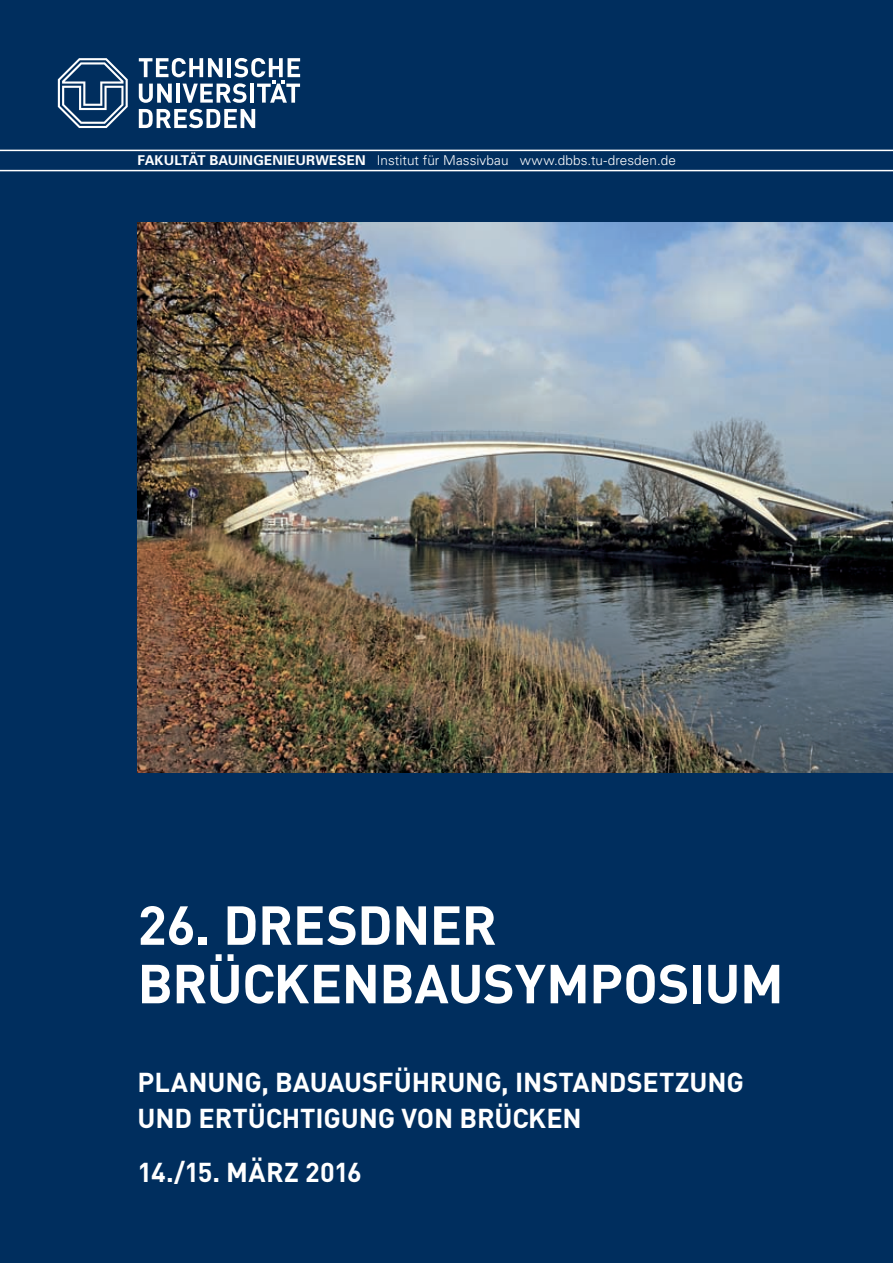
<style>
.page{position:relative;width:893px;height:1263px;background:#002e5e}
.page>*{position:absolute;margin:0;border:0;box-sizing:border-box;transform-origin:0 0}
.t1{font:700 54px/58.5px "DIN";letter-spacing:-.01em;color:#fff}
.t2{font:700 27px/36px "DIN";letter-spacing:-.005em;color:#fff}
.t3{font:300 13.5px "Univers";letter-spacing:.005em;color:#fff}
.s1{font-weight:700}
</style>
<div class="page">
<svg style="left:139px;top:109px;width:116px;height:19px"></svg>
<svg style="left:139px;top:58px;width:161px;height:45px"></svg>
<svg style="left:58px;top:58px;width:70px;height:70px"></svg>
<hr style="left:0;top:150px;width:893px;height:1px;background:#fff">
<hr style="left:0;top:170px;width:893px;height:1px;background:#fff">
<img style="left:138px;top:222px;width:755px;height:550px">
<p class="t3" style="left:138px;top:152px;width:540px"><span class="s1">FAKULTÄT BAUINGENIEURWESEN</span> Institut für Massivbau www.dbbs.tu-dresden.de</p>
<h1 class="t1" style="left:138px;top:894px;width:648px">26. DRESDNER<br>BRÜCKENBAUSYMPOSIUM</h1>
<p class="t2" style="left:138px;top:1063px;width:608px">PLANUNG, BAUAUSFÜHRUNG, INSTANDSETZUNG<br>UND ERTÜCHTIGUNG VON BRÜCKEN</p>
<p class="t2" style="left:138px;top:1153px;width:226px">14./15. MÄRZ 2016</p>
</div>
